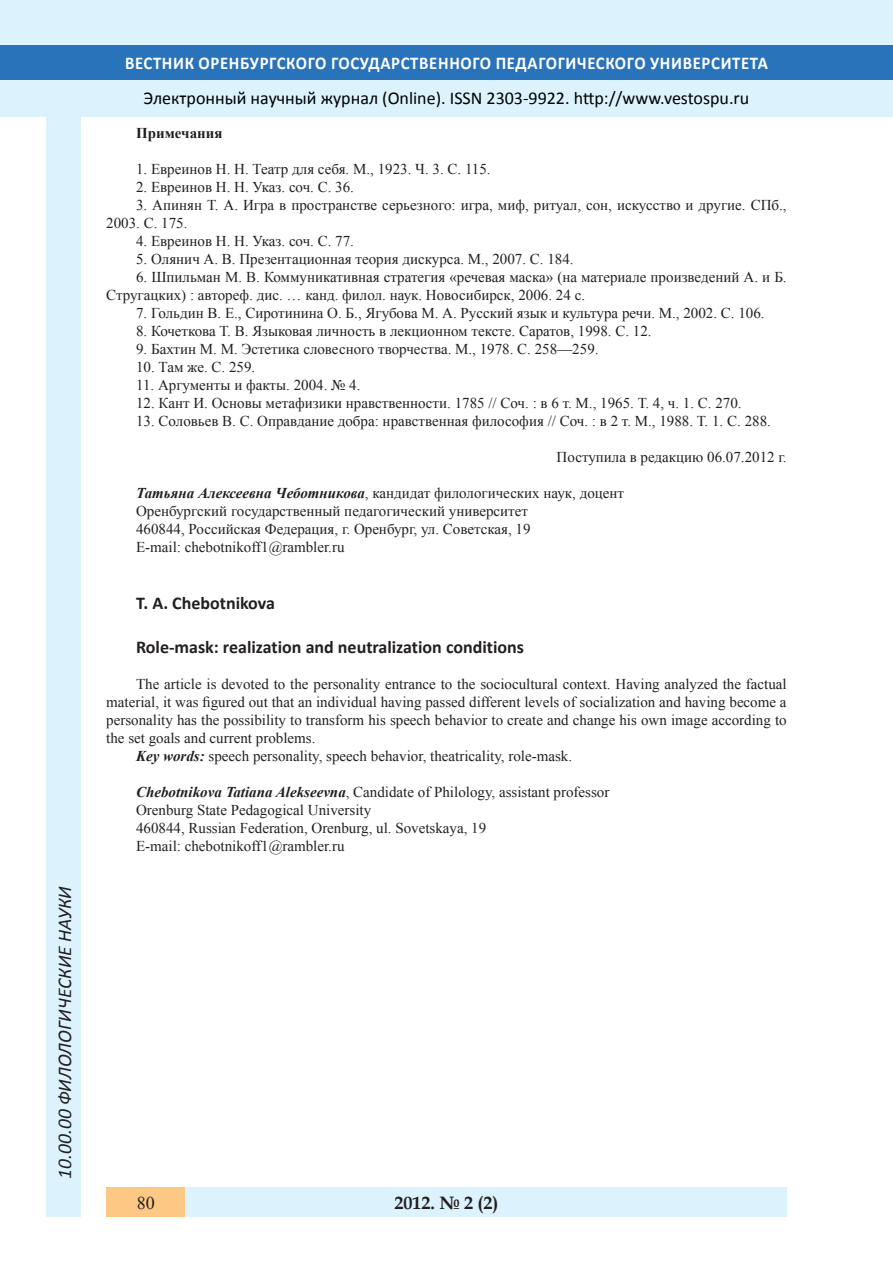
<style>
.page{position:relative;width:893px;height:1263px;background:#fff}
.page>*{position:absolute;margin:0;border:0;box-sizing:border-box;transform-origin:0 0}
.t1{font:italic 19.5px "Calibri";color:#231f20}
.t2{font:18px "Calibri";color:#000}
.Заголовок_2{font:700 18px "Calibri";color:#231f20}
.t3{font:700 18px "Calibri";letter-spacing:.04em;color:#fff;scale:.93 1}
.t4{font:700 18px "Book Antiqua";color:#231f20}
.t5{font:18px "Times New Roman";color:#231f20}
.Стиль2{font:15px/18px "Times New Roman";color:#231f20}
.Стиль2-2{font:700 15px "Times New Roman";color:#231f20}
.s1{font-weight:700;font-style:italic}
</style>
<div class="page">
<div style="left:0;top:0;width:893px;height:116px;background:#dcf2fc"></div>
<div style="left:0;top:45px;width:893px;height:34px;background:#2873ba"></div>
<div style="left:106px;top:1188px;width:681px;height:29px;background:#dcf2fc"></div>
<div style="left:106px;top:1188px;width:79px;height:29px;background:#fdc784"></div>
<div style="left:47px;top:116px;width:34px;height:1101px;background:#dcf2fc"></div>
<h1 class="t1" style="left:51px;top:1179px;width:294px;rotate:-90deg">10.00.00 ФИЛОЛОГИЧЕСКИЕ НАУКИ</h1>
<p class="t3" style="left:125px;top:51px;width:693px">ВЕСТНИК ОРЕНБУРГСКОГО ГОСУДАРСТВЕННОГО ПЕДАГОГИЧЕСКОГО УНИВЕРСИТЕТА</p>
<p class="t2" style="left:144px;top:86px;width:607px">Электронный научный журнал (Online). ISSN 2303-9922. http://www.vestospu.ru</p>
<p class="Стиль2-2" style="left:136px;top:122px;width:88px">Примечания</p>
<p class="Стиль2" style="left:136px;top:159px;width:356px">1. Евреинов Н. Н. Театр для себя. М., 1923. Ч. 3. С. 115.</p>
<p class="Стиль2" style="left:136px;top:177px;width:219px">2. Евреинов Н. Н. Указ. соч. С. 36.</p>
<p class="Стиль2" style="left:106px;top:195px;width:682px;text-indent:30px">3. Апинян Т. А. Игра в пространстве серьезного: игра, миф, ритуал, сон, искусство и другие. СПб.,<br>2003. С. 175.</p>
<p class="Стиль2" style="left:136px;top:231px;width:219px">4. Евреинов Н. Н. Указ. соч. С. 77.</p>
<p class="Стиль2" style="left:136px;top:249px;width:439px">5. Олянич А. В. Презентационная теория дискурса. М., 2007. С. 184.</p>
<p class="Стиль2" style="left:106px;top:267px;width:682px;text-indent:30px">6. Шпильман М. В. Коммуникативная стратегия «речевая маска» (на материале произведений А. и Б.<br>Стругацких) : автореф. дис. … канд. филол. наук. Новосибирск, 2006. 24 с.</p>
<p class="Стиль2" style="left:136px;top:303px;width:630px">7. Гольдин В. Е., Сиротинина О. Б., Ягубова М. А. Русский язык и культура речи. М., 2002. С. 106.</p>
<p class="Стиль2" style="left:136px;top:321px;width:517px">8. Кочеткова Т. В. Языковая личность в лекционном тексте. Саратов, 1998. С. 12.</p>
<p class="Стиль2" style="left:136px;top:339px;width:464px">9. Бахтин М. М. Эстетика словесного творчества. М., 1978. С. 258—259.</p>
<p class="Стиль2" style="left:136px;top:357px;width:121px">10. Там же. С. 259.</p>
<p class="Стиль2" style="left:136px;top:375px;width:226px">11. Аргументы и факты. 2004. № 4.</p>
<p class="Стиль2" style="left:136px;top:393px;width:607px">12. Кант И. Основы метафизики нравственности. 1785 // Соч. : в 6 т. М., 1965. Т. 4, ч. 1. С. 270.</p>
<p class="Стиль2" style="left:136px;top:411px;width:636px">13. Соловьев В. С. Оправдание добра: нравственная философия // Соч. : в 2 т. М., 1988. Т. 1. С. 288.</p>
<p class="Стиль2" style="left:557px;top:447px;width:232px">Поступила в редакцию 06.07.2012 г.</p>
<p class="Стиль2" style="left:136px;top:483px;width:490px"><span class="s1">Татьяна Алексеевна Чеботникова</span>, кандидат филологических наук, доцент</p>
<p class="Стиль2" style="left:136px;top:501px;width:393px">Оренбургский государственный педагогический университет</p>
<p class="Стиль2" style="left:136px;top:519px;width:396px">460844, Российская Федерация, г. Оренбург, ул. Советская, 19</p>
<p class="Стиль2" style="left:136px;top:537px;width:210px">E-mail: chebotnikoff1@rambler.ru</p>
<p class="Заголовок_2" style="left:136px;top:592px;width:140px">T. A. Chebotnikova</p>
<p class="Заголовок_2" style="left:136px;top:635px;width:389px">Role-mask: realization and neutralization conditions</p>
<p class="Стиль2" style="left:106px;top:674px;width:682px;text-align:justify;text-indent:30px">The article is devoted to the personality entrance to the sociocultural context. Having analyzed the factual material, it was figured out that an individual having passed different levels of socialization and having become a personality has the possibility to transform his speech behavior to create and change his own image according to the set goals and current problems.</p>
<p class="Стиль2" style="left:136px;top:746px;width:438px"><span class="s1">Key words:</span> speech personality, speech behavior, theatricality, role-mask.</p>
<p class="Стиль2" style="left:136px;top:782px;width:475px"><span class="s1">Chebotnikova Tatiana Alekseevna</span>, Candidate of Philology, assistant professor</p>
<p class="Стиль2" style="left:136px;top:800px;width:237px">Orenburg State Pedagogical University</p>
<p class="Стиль2" style="left:136px;top:818px;width:352px">460844, Russian Federation, Orenburg, ul. Sovetskaya, 19</p>
<p class="Стиль2" style="left:136px;top:836px;width:210px">E-mail: chebotnikoff1@rambler.ru</p>
<p class="t5" style="left:137px;top:1190px;width:19px">80</p>
<p class="t4" style="left:394px;top:1190px;width:106px">2012. № 2 (2)</p>
</div>
